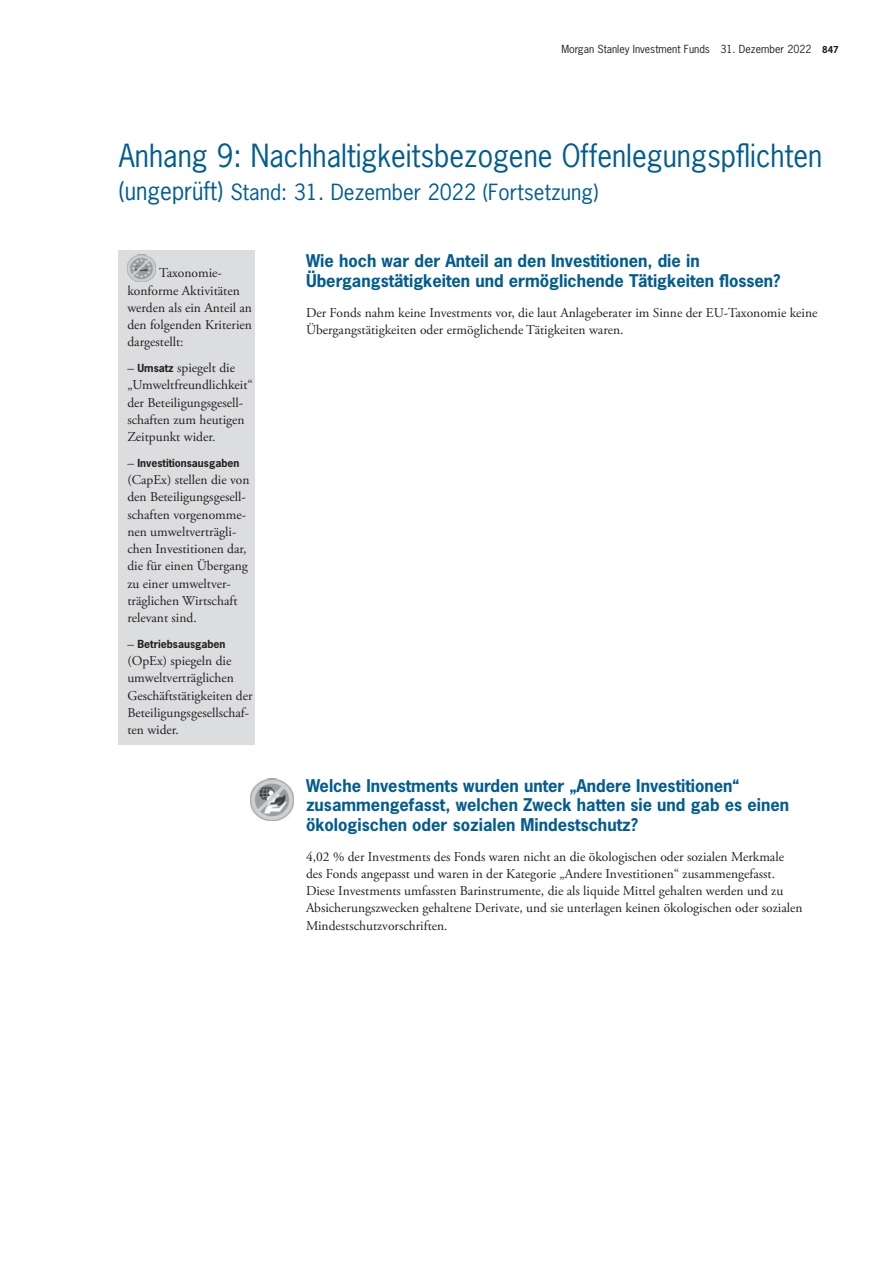
<style>
.page{position:relative;width:893px;height:1263px;background:#fff}
.page>*{position:absolute;margin:0;border:0;box-sizing:border-box;transform-origin:0 0}
.t1{font:30px "News Gothic Std";color:#005c91;scale:.96 1}
.t2{font:21px "News Gothic Std";color:#005c91}
.t3{font:700 16.5px/19.5px "News Gothic Std";color:#005c91}
.t4{font:13.5px/17.2px "Adobe Garamond Pro";color:#231f20}
.t5{font:10.5px "News Gothic Std";color:#231f20}
.t6{font:700 10.5px "News Gothic Std";color:#231f20}
.s1{font-weight:700;font-size:9px}
.s2{font-size:24px}
.s3{font-family:"News Gothic Std";font-weight:700;font-size:10.5px}
.s4{font-family:"Adobe Garamond Pro";font-weight:400;font-size:13.5px}
</style>
<div class="page">
<div style="left:119px;top:250px;width:136px;height:495px;background:#dcdddf"></div>
<img style="left:127px;top:255px;width:29px;height:27px">
<img style="left:251px;top:779px;width:42px;height:42px">
<p class="t5" style="left:561px;top:45px;width:279px">Morgan Stanley Investment Funds 31. Dezember 2022 <span class="s1">847</span></p>
<h1 class="t1" style="left:119px;top:144px;width:734px">Anhang 9: Nachhaltigkeitsbezogene Offenlegungspflichten</h1>
<h2 class="t2" style="left:119px;top:184px;width:481px"><span class="s2">(ungeprüft)</span> Stand: 31. Dezember 2022 (Fortsetzung)</h2>
<p class="t4" style="left:127px;top:266px;width:126px;text-indent:32px">Taxonomie&shy;konforme Aktivitäten werden als ein Anteil an den folgenden Kriterien dargestellt:</p>
<p class="t4" style="left:127px;top:360px;width:127px">– <span class="s3">Umsatz</span> spiegelt die „Umweltfreundlichkeit“ der Beteiligungsgesell&shy;schaften zum heutigen<br>Zeitpunkt wider.</p>
<p class="t6" style="left:127px;top:459px;width:114px"><span class="s4">–</span> Investitionsausgaben</p>
<p class="t4" style="left:127px;top:472px;width:124px">(CapEx) stellen die von den Beteiligungsgesell&shy;schaften vorgenomme&shy;nen umweltverträgli&shy;chen Investitionen dar, die für einen Übergang zu einer umweltver&shy;träglichen Wirtschaft relevant sind.</p>
<p class="t6" style="left:127px;top:640px;width:100px"><span class="s4">–</span> Betriebsausgaben</p>
<p class="t4" style="left:127px;top:653px;width:127px">(OpEx) spiegeln die umweltverträglichen<br>Geschäftstätigkeiten der<br>Beteiligungsgesellschaf&shy;ten wider.</p>
<p class="t3" style="left:306px;top:253px;width:476px">Wie hoch war der Anteil an den Investitionen, die in<br>Übergangstätigkeiten und ermöglichende Tätigkeiten flossen?</p>
<p class="t4" style="left:306px;top:305px;width:513px">Der Fonds nahm keine Investments vor, die laut Anlageberater im Sinne der EU-Taxonomie keine<br>Übergangstätigkeiten oder ermöglichende Tätigkeiten waren.</p>
<p class="t3" style="left:306px;top:777px;width:485px">Welche Investments wurden unter „Andere Investitionen“ zusammengefasst, welchen Zweck hatten sie und gab es einen ökologischen oder sozialen Mindestschutz?</p>
<p class="t4" style="left:306px;top:849px;width:498px">4,02 % der Investments des Fonds waren nicht an die ökologischen oder sozialen Merkmale des Fonds angepasst und waren in der Kategorie „Andere Investitionen“ zusammengefasst.<br>Diese Investments umfassten Barinstrumente, die als liquide Mittel gehalten werden und zu Absicherungszwecken gehaltene Derivate, und sie unterlagen keinen ökologischen oder sozialen Mindestschutzvorschriften.</p>
</div>
